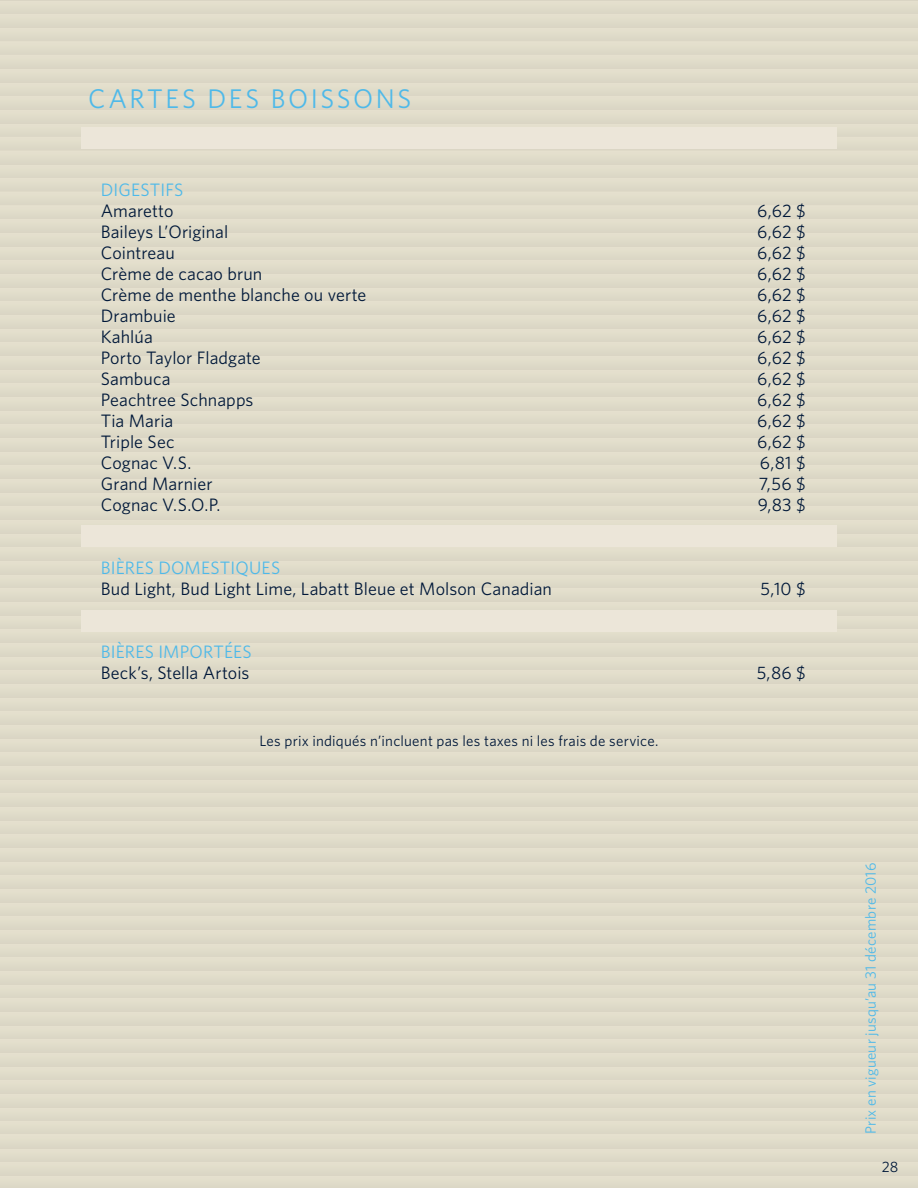
<style>
.page{position:relative;width:918px;height:1188px;background:#fff}
.page>*{position:absolute;margin:0;border:0;box-sizing:border-box;transform-origin:0 0}
.t1{font:27px "Whitney";letter-spacing:.095em;color:#4eb9e9}
.t2{font:18px "Whitney";letter-spacing:.005em;color:#001839}
.t3{font:18px "Whitney";letter-spacing:.005em;color:#4eb9e9}
.t4{font:15px "Whitney";letter-spacing:.015em;color:#001839}
.t5{font:15px "Whitney";letter-spacing:.015em;color:#4eb9e9}
</style>
<div class="page">
<div style="left:81px;top:128px;width:756px;height:21px;background:#ece6d9"></div>
<div style="left:81px;top:525px;width:756px;height:21px;background:#ece6d9"></div>
<div style="left:81px;top:610px;width:756px;height:22px;background:#ece6d9"></div>
<h1 class="t1" style="left:88px;top:81px;width:39px">carte</h1>
<h1 class="t1" style="left:182px;top:81px;width:231px">s de s boissons</h1>
<p class="t3" style="left:101px;top:178px;width:11px">dige</p>
<p class="t3" style="left:141px;top:178px;width:44px">sti fs</p>
<p class="t2" style="left:101px;top:199px;width:74px">Amaretto</p>
<p class="t2" style="left:757px;top:199px;width:50px">6,62 $</p>
<p class="t2" style="left:101px;top:220px;width:129px">Baileys L’Original</p>
<p class="t2" style="left:757px;top:220px;width:50px">6,62 $</p>
<p class="t2" style="left:101px;top:241px;width:76px">Cointreau</p>
<p class="t2" style="left:757px;top:241px;width:50px">6,62 $</p>
<p class="t2" style="left:101px;top:262px;width:163px">Crème de cacao brun</p>
<p class="t2" style="left:757px;top:262px;width:50px">6,62 $</p>
<p class="t2" style="left:101px;top:283px;width:267px">Crème de menthe blanche ou verte</p>
<p class="t2" style="left:757px;top:283px;width:50px">6,62 $</p>
<p class="t2" style="left:101px;top:304px;width:77px">Drambuie</p>
<p class="t2" style="left:757px;top:304px;width:50px">6,62 $</p>
<p class="t2" style="left:101px;top:325px;width:54px">Kahlúa</p>
<p class="t2" style="left:757px;top:325px;width:50px">6,62 $</p>
<p class="t2" style="left:101px;top:346px;width:162px">Porto Taylor Fladgate</p>
<p class="t2" style="left:757px;top:346px;width:50px">6,62 $</p>
<p class="t2" style="left:101px;top:367px;width:71px">Sambuca</p>
<p class="t2" style="left:757px;top:367px;width:50px">6,62 $</p>
<p class="t2" style="left:101px;top:388px;width:154px">Peachtree Schnapps</p>
<p class="t2" style="left:757px;top:388px;width:50px">6,62 $</p>
<p class="t2" style="left:101px;top:409px;width:74px">Tia Maria</p>
<p class="t2" style="left:757px;top:409px;width:50px">6,62 $</p>
<p class="t2" style="left:101px;top:430px;width:75px">Triple Sec</p>
<p class="t2" style="left:757px;top:430px;width:50px">6,62 $</p>
<p class="t2" style="left:101px;top:451px;width:92px">Cognac V.S.</p>
<p class="t2" style="left:760px;top:451px;width:47px">6,81 $</p>
<p class="t2" style="left:101px;top:472px;width:113px">Grand Marnier</p>
<p class="t2" style="left:759px;top:472px;width:48px">7,56 $</p>
<p class="t2" style="left:101px;top:493px;width:121px">Cognac V.S.O.P.</p>
<p class="t2" style="left:758px;top:493px;width:49px">9,83 $</p>
<p class="t3" style="left:101px;top:556px;width:126px">bières do mestique</p>
<p class="t3" style="left:271px;top:556px;width:11px">s</p>
<p class="t2" style="left:101px;top:577px;width:453px">Bud Light, Bud Light Lime, Labatt Bleue et Molson Canadian</p>
<p class="t2" style="left:761px;top:577px;width:47px">5,10 $</p>
<p class="t3" style="left:101px;top:640px;width:98px">bi ères import</p>
<p class="t3" style="left:224px;top:640px;width:29px">ées</p>
<p class="t2" style="left:101px;top:661px;width:150px">Beck’s, Stella Artois</p>
<p class="t2" style="left:757px;top:661px;width:51px">5,86 $</p>
<p class="t4" style="left:260px;top:731px;width:400px">Les prix indiqués n’incluent pas les taxes ni les frais de service.</p>
<p class="t5" style="left:861px;top:1134px;width:273px;rotate:-90deg">Prix en vigueur jusqu’au 31 décembre 2016</p>
<p class="t4" style="left:882px;top:1157px;width:18px">28</p>
</div>
